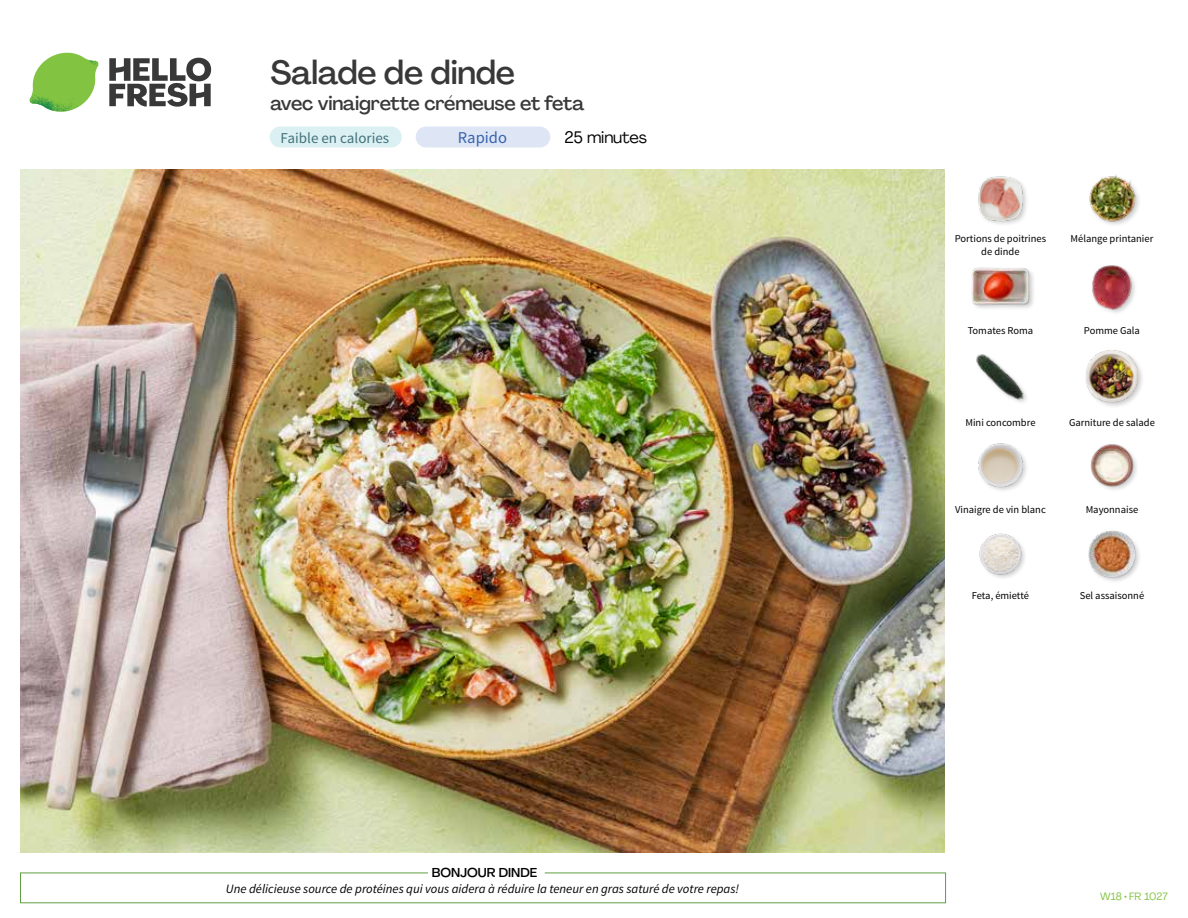
<style>
.page{position:relative;width:1188px;height:918px;background:#fff}
.page>*{position:absolute;margin:0;border:0;box-sizing:border-box;transform-origin:0 0}
.t1{font:500 33px "Agrandir";letter-spacing:-.01em;color:#383839}
.t2{font:500 19.5px "Agrandir";letter-spacing:-.01em;color:#383839}
.t3{font:16.5px "Agrandir";letter-spacing:-.01em;color:#000}
.t4{font:16.5px "Source Sans Pro";color:#3763af}
.t5{font:15px "Source Sans Pro";color:#43717b}
.t6{font:italic 12.75px "Source Sans Pro";color:#000}
.t7{font:500 12.75px "Agrandir";color:#000}
.t8{font:10.5px/13.5px "Source Sans Pro";color:#000;text-align:center}
.t9{font:10.5px "Agrandir";color:#82c341}
</style>
<div class="page">
<svg style="left:109px;top:57px;width:102px;height:50px"></svg>
<svg style="left:34px;top:53px;width:62px;height:40px"></svg>
<img style="left:67px;top:53px;width:32px;height:26px">
<img style="left:33px;top:75px;width:59px;height:11px">
<img style="left:29px;top:79px;width:61px;height:33px">
<img style="left:65px;top:86px;width:27px;height:25px">
<div style="left:20px;top:873px;width:926px;height:30px;border:1px solid #609f43"></div>
<div style="left:428px;top:865px;width:117px;height:15px;background:#fff"></div>
<img style="left:21px;top:170px;width:924px;height:682px">
<div style="left:416px;top:127px;width:134px;height:20px;background:#dee5f4;border-radius:10px"></div>
<div style="left:270px;top:127px;width:132px;height:20px;background:#dbf0f2;border-radius:10px"></div>
<div style="left:1087px;top:529px;width:55px;height:55px;background:#000;opacity:.2"></div>
<img style="left:1089px;top:530px;width:46px;height:47px">
<img style="left:979px;top:533px;width:46px;height:45px">
<img style="left:1090px;top:444px;width:47px;height:46px">
<img style="left:978px;top:443px;width:49px;height:48px">
<div style="left:1084px;top:348px;width:61px;height:61px;background:#000;opacity:.2"></div>
<img style="left:1085px;top:350px;width:53px;height:53px">
<img style="left:976px;top:354px;width:51px;height:48px">
<img style="left:1092px;top:265px;width:43px;height:46px">
<div style="left:971px;top:267px;width:65px;height:44px;background:#000;opacity:.2"></div>
<img style="left:972px;top:267px;width:57px;height:44px">
<img style="left:1089px;top:175px;width:50px;height:50px">
<img style="left:978px;top:176px;width:49px;height:48px">
<h1 class="t1" style="left:271px;top:52px;width:246px">Salade de dinde</h1>
<h2 class="t2" style="left:271px;top:91px;width:315px">avec vinaigrette crémeuse et feta</h2>
<h3 class="t5" style="left:281px;top:128px;width:110px">Faible en calories</h3>
<h3 class="t3" style="left:564px;top:127px;width:84px">25 minutes</h3>
<h3 class="t4" style="left:458px;top:128px;width:51px">Rapido</h3>
<p class="t7" style="left:432px;top:864px;width:107px">BONJOUR DINDE</p>
<p class="t6" style="left:226px;top:881px;width:515px">Une délicieuse source de protéines qui vous aidera à réduire la teneur en gras saturé de votre repas!</p>
<p class="t8" style="left:955px;top:232px;width:93px">Portions de poitrines de dinde</p>
<p class="t8" style="left:1071px;top:232px;width:84px">Mélange printanier</p>
<p class="t8" style="left:968px;top:324px;width:67px">Tomates Roma</p>
<p class="t8" style="left:1084px;top:324px;width:58px">Pomme Gala</p>
<p class="t8" style="left:965px;top:416px;width:72px">Mini concombre</p>
<p class="t8" style="left:1069px;top:416px;width:87px">Garniture de salade</p>
<p class="t8" style="left:955px;top:503px;width:92px">Vinaigre de vin blanc</p>
<p class="t8" style="left:972px;top:589px;width:59px">Feta, émietté</p>
<p class="t8" style="left:1086px;top:503px;width:54px">Mayonnaise</p>
<p class="t8" style="left:1080px;top:589px;width:66px">Sel assaisonné</p>
<p class="t9" style="left:1100px;top:890px;width:69px">W18 • FR 1027</p>
</div>
